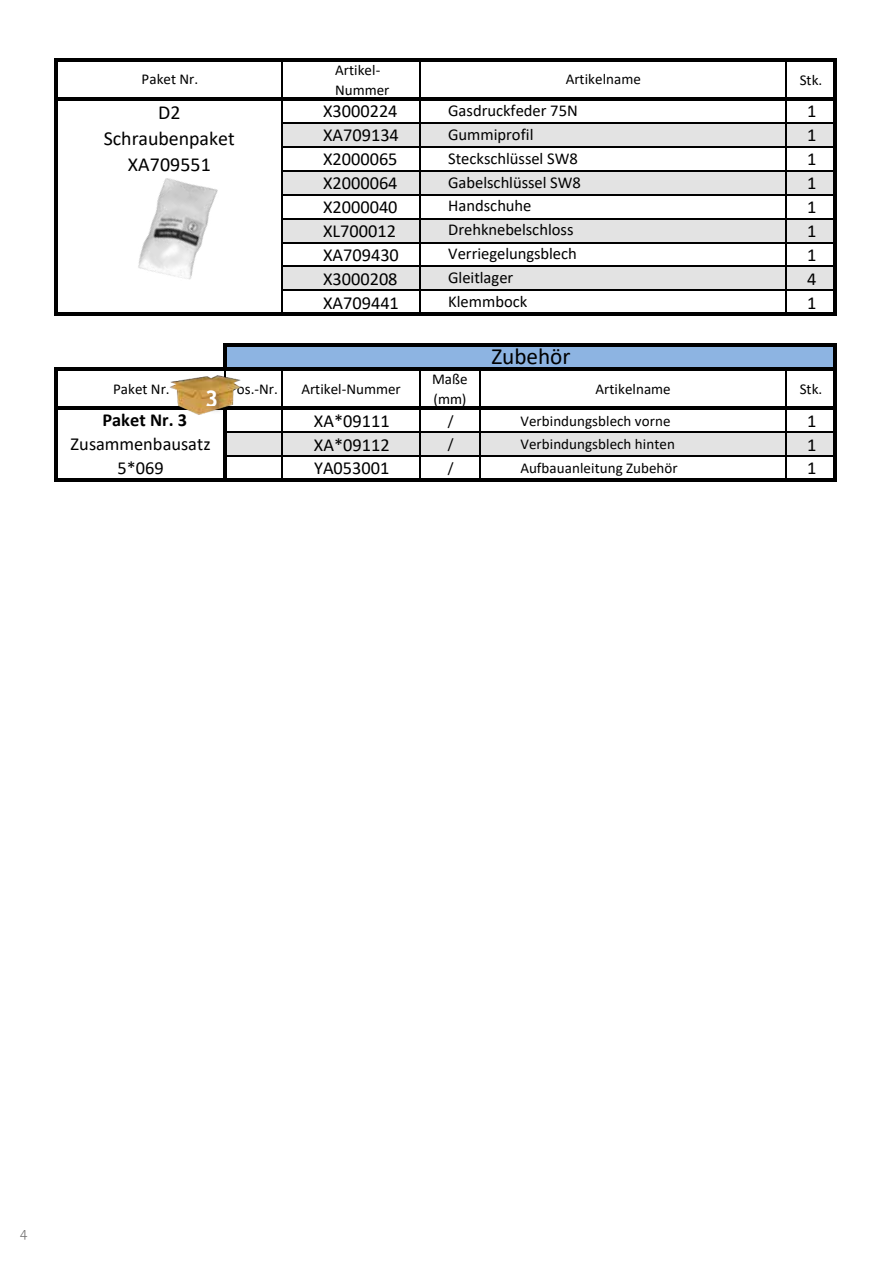
<style>
.page{position:relative;width:893px;height:1263px;background:#fff}
.page>*{position:absolute;margin:0;border:0;box-sizing:border-box;transform-origin:0 0}
.t1{font:23.25px "Calibri";color:#000}
.t2{font:700 23.25px "Trebuchet MS";color:#fff}
.t3{font:19.95px/26px "Calibri";color:#000;text-align:center}
.t4{font:18.3px/23.9px "Calibri";color:#000;text-align:center}
.t5{font:700 18.3px "Calibri";color:#000}
.t6{font:16.65px/23.9px "Calibri";letter-spacing:-.005em;color:#000}
.t7{font:15px/20px "Calibri";letter-spacing:.005em;color:#000}
.t8{font:300 13.5px "The Sans";color:#706f6f}
</style>
<div class="page">
<div style="left:282px;top:123px;width:554px;height:24px;background:#e3e3e3"></div>
<div style="left:282px;top:171px;width:554px;height:24px;background:#e3e3e3"></div>
<div style="left:282px;top:218px;width:554px;height:25px;background:#e3e3e3"></div>
<div style="left:282px;top:266px;width:554px;height:24px;background:#e3e3e3"></div>
<div style="left:225px;top:345px;width:611px;height:24px;background:#8db4e2"></div>
<div style="left:225px;top:432px;width:611px;height:24px;background:#e3e3e3"></div>
<hr style="left:281px;top:61px;width:2px;height:36px;background:#000">
<hr style="left:419px;top:61px;width:2px;height:36px;background:#000">
<hr style="left:786px;top:61px;width:1px;height:36px;background:#000">
<hr style="left:834px;top:61px;width:3px;height:255px;background:#000">
<hr style="left:55px;top:58px;width:3px;height:258px;background:#000">
<hr style="left:223px;top:343px;width:3px;height:27px;background:#000">
<hr style="left:281px;top:101px;width:2px;height:211px;background:#000">
<hr style="left:419px;top:101px;width:2px;height:211px;background:#000">
<hr style="left:786px;top:101px;width:1px;height:211px;background:#000">
<hr style="left:281px;top:370px;width:2px;height:37px;background:#000">
<hr style="left:419px;top:370px;width:2px;height:37px;background:#000">
<hr style="left:479px;top:370px;width:2px;height:37px;background:#000">
<hr style="left:786px;top:370px;width:1px;height:37px;background:#000">
<hr style="left:55px;top:367px;width:3px;height:114px;background:#000">
<hr style="left:281px;top:410px;width:2px;height:68px;background:#000">
<hr style="left:419px;top:410px;width:2px;height:68px;background:#000">
<hr style="left:786px;top:410px;width:1px;height:68px;background:#000">
<hr style="left:834px;top:347px;width:3px;height:134px;background:#000">
<hr style="left:223px;top:410px;width:3px;height:71px;background:#000">
<hr style="left:479px;top:410px;width:2px;height:68px;background:#000">
<hr style="left:58px;top:58px;width:779px;height:3px;background:#000">
<hr style="left:58px;top:97px;width:779px;height:4px;background:#000">
<hr style="left:283px;top:122px;width:551px;height:2px;background:#000">
<hr style="left:283px;top:146px;width:551px;height:2px;background:#000">
<hr style="left:283px;top:170px;width:551px;height:2px;background:#000">
<hr style="left:283px;top:194px;width:551px;height:1px;background:#000">
<hr style="left:283px;top:218px;width:551px;height:1px;background:#000">
<hr style="left:283px;top:242px;width:551px;height:1px;background:#000">
<hr style="left:283px;top:266px;width:551px;height:1px;background:#000">
<hr style="left:283px;top:289px;width:551px;height:2px;background:#000">
<hr style="left:58px;top:312px;width:779px;height:4px;background:#000">
<hr style="left:226px;top:343px;width:611px;height:4px;background:#000">
<hr style="left:58px;top:367px;width:779px;height:3px;background:#000">
<hr style="left:58px;top:407px;width:779px;height:3px;background:#000">
<hr style="left:226px;top:431px;width:608px;height:2px;background:#000">
<hr style="left:226px;top:455px;width:608px;height:2px;background:#000">
<hr style="left:58px;top:478px;width:779px;height:3px;background:#000">
<img style="left:138px;top:178px;width:80px;height:102px">
<img style="left:167px;top:365px;width:75px;height:61px">
<img style="left:190px;top:376px;width:37px;height:40px">
<p class="t7" style="left:335px;top:59px;width:56px">Artikel-<br>Nummer</p>
<p class="t7" style="left:800px;top:69px;width:24px">Stk.</p>
<p class="t4" style="left:323px;top:99px;width:76px">X3000224</p>
<p class="t4" style="left:807px;top:99px;width:11px">1</p>
<p class="t4" style="left:323px;top:123px;width:77px">XA709134</p>
<p class="t4" style="left:807px;top:123px;width:11px">1</p>
<p class="t4" style="left:323px;top:147px;width:76px">X2000065</p>
<p class="t4" style="left:807px;top:147px;width:11px">1</p>
<p class="t4" style="left:323px;top:171px;width:76px">X2000064</p>
<p class="t4" style="left:807px;top:171px;width:11px">1</p>
<p class="t4" style="left:323px;top:194px;width:76px">X2000040</p>
<p class="t4" style="left:807px;top:194px;width:11px">1</p>
<p class="t4" style="left:323px;top:218px;width:75px">XL700012</p>
<p class="t4" style="left:807px;top:218px;width:11px">1</p>
<p class="t4" style="left:323px;top:242px;width:77px">XA709430</p>
<p class="t4" style="left:807px;top:242px;width:11px">1</p>
<p class="t4" style="left:323px;top:266px;width:76px">X3000208</p>
<p class="t4" style="left:807px;top:266px;width:11px">4</p>
<p class="t4" style="left:323px;top:290px;width:77px">XA709441</p>
<p class="t4" style="left:807px;top:290px;width:11px">1</p>
<p class="t7" style="left:142px;top:68px;width:58px">Paket Nr.</p>
<p class="t7" style="left:566px;top:68px;width:77px">Artikelname</p>
<p class="t6" style="left:448px;top:98px;width:134px">Gasdruckfeder 75N<br>Gummiprofil<br>Steckschlüssel SW8<br>Gabelschlüssel SW8<br>Handschuhe</p>
<h2 class="t3" style="left:104px;top:99px;width:132px">D2<br>Schraubenpaket<br>XA709551</h2>
<p class="t6" style="left:448px;top:217px;width:127px">Drehknebelschloss</p>
<p class="t6" style="left:448px;top:241px;width:130px">Verriegelungsblech</p>
<p class="t6" style="left:448px;top:265px;width:67px">Gleitlager</p>
<p class="t6" style="left:448px;top:289px;width:81px">Klemmbock</p>
<h1 class="t1" style="left:491px;top:340px;width:81px">Zubehör</h1>
<p class="t7" style="left:113px;top:379px;width:58px">Paket Nr.</p>
<p class="t7" style="left:229px;top:379px;width:50px">Pos.-Nr.</p>
<p class="t7" style="left:301px;top:379px;width:101px">Artikel-Nummer</p>
<p class="t7" style="left:432px;top:369px;width:37px">Maße (mm)</p>
<p class="t7" style="left:596px;top:379px;width:77px">Artikelname</p>
<p class="t7" style="left:800px;top:379px;width:24px">Stk.</p>
<p class="t4" style="left:314px;top:408px;width:77px">XA*09111</p>
<p class="t7" style="left:448px;top:410px;width:7px">/</p>
<p class="t7" style="left:520px;top:410px;width:152px">Verbindungsblech vorne</p>
<p class="t4" style="left:807px;top:408px;width:11px">1</p>
<p class="t4" style="left:314px;top:432px;width:77px">XA*09112</p>
<p class="t7" style="left:448px;top:434px;width:7px">/</p>
<p class="t7" style="left:520px;top:434px;width:156px">Verbindungsblech hinten</p>
<p class="t4" style="left:807px;top:432px;width:11px">1</p>
<p class="t4" style="left:314px;top:456px;width:77px">YA053001</p>
<p class="t7" style="left:448px;top:458px;width:7px">/</p>
<p class="t7" style="left:520px;top:458px;width:159px">Aufbauanleitung Zubehör</p>
<p class="t4" style="left:807px;top:456px;width:11px">1</p>
<h1 class="t2" style="left:205px;top:385px;width:15px">3</h1>
<p class="t5" style="left:102px;top:407px;width:86px">Paket Nr. 3</p>
<p class="t4" style="left:71px;top:431px;width:141px">Zusammenbausatz<br>5*069</p>
<p class="t8" style="left:20px;top:1221px;width:9px">4</p>
</div>
